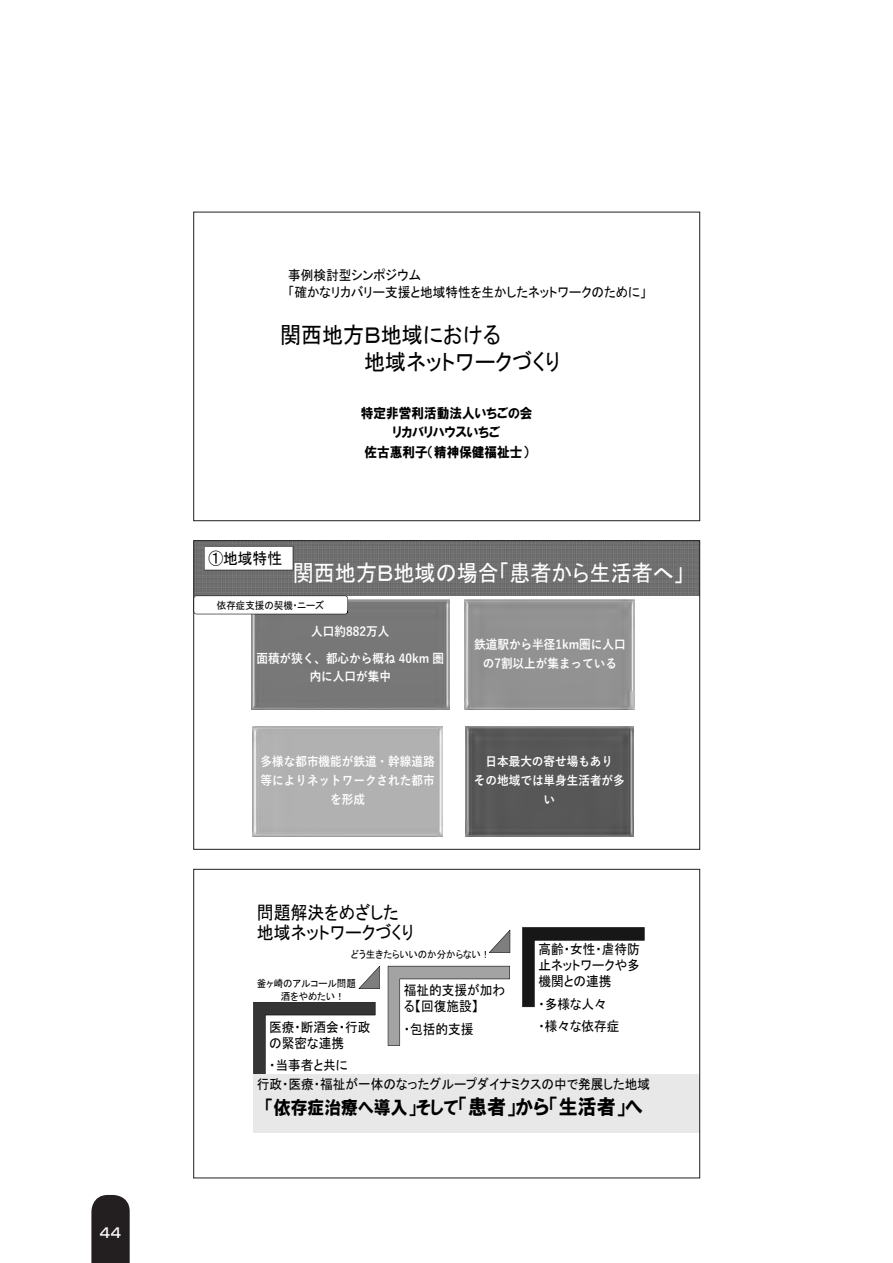
<style>
.page{position:relative;width:893px;height:1263px;background:#fff}
.page>*{position:absolute;margin:0;border:0;box-sizing:border-box;transform-origin:0 0}
.t1{font:22.8px/27.5px "MS P Gothic";color:#000;scale:.92 1}
.t2{font:22.8px "MS P Gothic";color:#fff;scale:.92 1}
.t3{font:18.3px "HGP Soei Kakugothic UB";color:#000;scale:.92 1}
.t4{font:18.3px/20.5px "MS P Gothic";color:#000;scale:.92 1}
.t5{font:16.05px "MS P Gothic";color:#000;scale:.92 1}
.t6{font:13.65px/16px "MS P Gothic";color:#000;scale:.92 1}
.t7{font:13.65px/19.8px "HGP Soei Kakugothic UB";color:#000;text-align:center;scale:.92 1}
.t8{font:500 13.5px "Shin Go Pr 6";color:#fff}
.t9{font:700 12.6px/18.9px "Yu Gothic";color:#fff;text-align:center;scale:.92 1}
.t10{font:10.35px "MS P Gothic";color:#000;scale:.92 1}
.s1{font-size:20.55px}
</style>
<div class="page">
<svg style="left:91px;top:1195px;width:39px;height:68px;background:#302c2d"></svg>
<div style="left:193px;top:212px;width:507px;height:309px;border:1px solid #231f20"></div>
<img style="left:251px;top:600px;width:198px;height:110px">
<img style="left:465px;top:600px;width:170px;height:110px">
<div style="left:252px;top:726px;width:190px;height:110px;background:#b1b1b1"></div>
<div style="left:466px;top:727px;width:167px;height:109px;background:#575757"></div>
<img style="left:195px;top:542px;width:503px;height:54px">
<svg style="left:204px;top:546px;width:89px;height:24px"></svg>
<svg style="left:195px;top:595px;width:153px;height:19px"></svg>
<div style="left:193px;top:540px;width:507px;height:309px;border:1px solid #231f20"></div>
<svg style="left:253px;top:1002px;width:122px;height:72px"></svg>
<svg style="left:359px;top:966px;width:21px;height:23px"></svg>
<svg style="left:388px;top:966px;width:122px;height:80px"></svg>
<svg style="left:489px;top:930px;width:21px;height:23px"></svg>
<svg style="left:522px;top:927px;width:122px;height:80px"></svg>
<div style="left:253px;top:1074px;width:447px;height:58px;background:#e8e8e8"></div>
<div style="left:193px;top:869px;width:507px;height:309px;border:1px solid #231f20"></div>
<p class="t8" style="left:100px;top:1222px;width:23px">44</p>
<p class="t6" style="left:288px;top:267px;width:391px;line-height:16.5px">事例検討型シンポジウム<br>「確かなリカバリー支援と地域特性を生かしたネットワークのために」</p>
<h1 class="t1" style="left:364px;top:321px;width:215px;text-indent:-84px">関西地方Ｂ地域における<br>地域ネットワークづくり</h1>
<p class="t7" style="left:361px;top:403px;width:188px">特定非営利活動法人いちごの会リカバリハウスいちご<br>佐古惠利子（精神保健福祉士）</p>
<p class="t5" style="left:208px;top:550px;width:82px">①地域特性</p>
<p class="t10" style="left:217px;top:600px;width:118px">依存症支援の契機・ニーズ</p>
<h1 class="t2" style="left:293px;top:561px;width:427px">関西地方Ｂ地域の場合「患者から生活者へ」</h1>
<p class="t9" style="left:256px;top:619px;width:206px;line-height:26.2px">⼈⼝約882万⼈<br>⾯積が狭く、都⼼から概ね 40km 圏</p>
<p class="t9" style="left:310px;top:668px;width:90px">内に⼈⼝が集中</p>
<p class="t9" style="left:474px;top:635px;width:166px">鉄道駅から半径1km圏に⼈⼝の7割以上が集まっている</p>
<p class="t9" style="left:261px;top:752px;width:191px">多様な都市機能が鉄道・幹線道路等によりネットワークされた都市を形成</p>
<p class="t9" style="left:474px;top:753px;width:165px">⽇本最⼤の寄せ場もあり<br>その地域では単⾝⽣活者が多い</p>
<h2 class="t4" style="left:257px;top:902px;width:172px">問題解決をめざした地域ネットワークづくり</h2>
<p class="t10" style="left:351px;top:949px;width:153px">どう生きたらいいのか分からない！</p>
<p class="t10" style="left:281px;top:991px;width:71px">酒をやめたい！</p>
<p class="t10" style="left:257px;top:978px;width:109px">釜ヶ崎のアルコール問題</p>
<p class="t6" style="left:404px;top:982px;width:112px">福祉的支援が加わる【回復施設】</p>
<p class="t6" style="left:404px;top:1021px;width:77px">・包括的支援</p>
<p class="t6" style="left:269px;top:1018px;width:112px">医療・断酒会・行政の緊密な連携</p>
<p class="t6" style="left:269px;top:1057px;width:87px">・当事者と共に</p>
<p class="t6" style="left:538px;top:941px;width:112px;text-align:justify">高齢・女性・虐待防止ネットワークや多機関との連携</p>
<p class="t6" style="left:538px;top:992px;width:90px;line-height:22.4px">・多様な人々<br>・様々な依存症</p>
<p class="t6" style="left:257px;top:1076px;width:429px">行政・医療・福祉が一体のなったグループダイナミクスの中で発展した地域</p>
<h2 class="t3" style="left:265px;top:1098px;width:412px">「依存症治療へ導入」そして<span class="s1">「患者」から「生活者」へ</span></h2>
</div>
